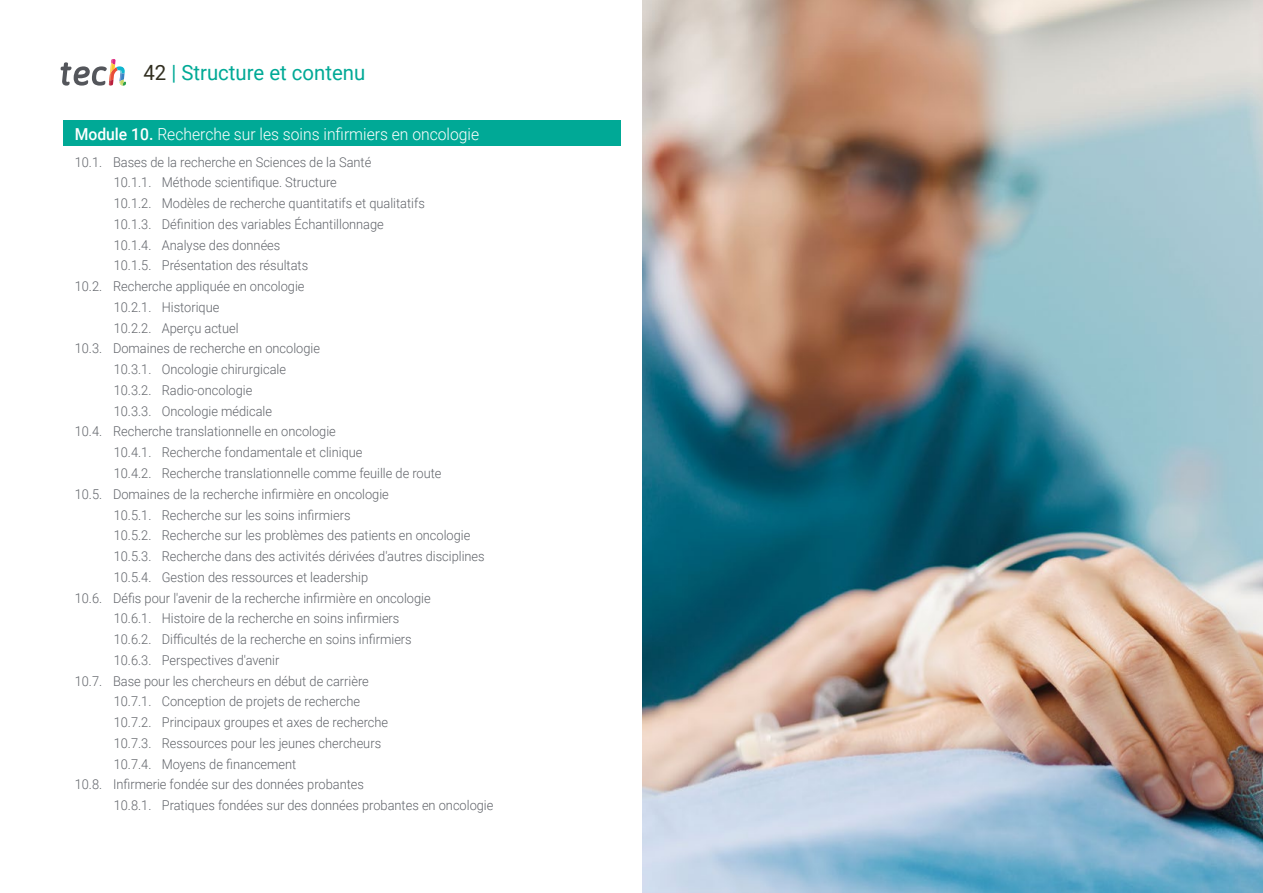
<style>
.page{position:relative;width:1263px;height:893px;background:#fff}
.page>*{position:absolute;margin:0;border:0;box-sizing:border-box;transform-origin:0 0}
.t1{font:21px "Roboto";color:#00a996}
.t2{font:300 16.5px "Roboto";color:#fff;scale:.95 1}
.t3{font:300 13.5px "Roboto";color:#61646a;scale:.95 1}
.s1{color:#312e20}
.s2{font-weight:500}
</style>
<div class="page">
<svg style="left:61px;top:59px;width:65px;height:27px"></svg>
<div style="left:64px;top:121px;width:557px;height:25px;background:#00a996"></div>
<img style="left:642px;top:0;width:621px;height:893px">
<h1 class="t1" style="left:144px;top:57px;width:223px"><span class="s1">42</span> | Structure et contenu</h1>
<p class="t2" style="left:75px;top:122px;width:427px"><span class="s2">Module 10.</span> Recherche sur les soins infirmiers en oncologie</p>
<p class="t3" style="left:75px;top:152px;width:314px">10.1. Bases de la recherche en Sciences de la Santé</p>
<p class="t3" style="left:114px;top:173px;width:236px">10.1.1. Méthode scientifique. Structure</p>
<p class="t3" style="left:114px;top:194px;width:329px">10.1.2. Modèles de recherche quantitatifs et qualitatifs</p>
<p class="t3" style="left:114px;top:215px;width:286px">10.1.3. Définition des variables Échantillonnage</p>
<p class="t3" style="left:114px;top:235px;width:177px">10.1.4. Analyse des données</p>
<p class="t3" style="left:114px;top:256px;width:206px">10.1.5. Présentation des résultats</p>
<p class="t3" style="left:75px;top:277px;width:243px">10.2. Recherche appliquée en oncologie</p>
<p class="t3" style="left:114px;top:298px;width:113px">10.2.1. Historique</p>
<p class="t3" style="left:114px;top:318px;width:133px">10.2.2. Aperçu actuel</p>
<p class="t3" style="left:75px;top:339px;width:260px">10.3. Domaines de recherche en oncologie</p>
<p class="t3" style="left:114px;top:360px;width:183px">10.3.1. Oncologie chirurgicale</p>
<p class="t3" style="left:114px;top:381px;width:147px">10.3.2. Radio-oncologie</p>
<p class="t3" style="left:114px;top:401px;width:168px">10.3.3. Oncologie médicale</p>
<p class="t3" style="left:75px;top:422px;width:276px">10.4. Recherche translationnelle en oncologie</p>
<p class="t3" style="left:114px;top:443px;width:263px">10.4.1. Recherche fondamentale et clinique</p>
<p class="t3" style="left:114px;top:464px;width:347px">10.4.2. Recherche translationnelle comme feuille de route</p>
<p class="t3" style="left:75px;top:484px;width:332px">10.5. Domaines de la recherche infirmière en oncologie</p>
<p class="t3" style="left:114px;top:505px;width:251px">10.5.1. Recherche sur les soins infirmiers</p>
<p class="t3" style="left:114px;top:526px;width:377px">10.5.2. Recherche sur les problèmes des patients en oncologie</p>
<p class="t3" style="left:114px;top:547px;width:392px">10.5.3. Recherche dans des activités dérivées d'autres disciplines</p>
<p class="t3" style="left:114px;top:567px;width:269px">10.5.4. Gestion des ressources et leadership</p>
<p class="t3" style="left:75px;top:588px;width:376px">10.6. Défis pour l'avenir de la recherche infirmière en oncologie</p>
<p class="t3" style="left:114px;top:609px;width:302px">10.6.1. Histoire de la recherche en soins infirmiers</p>
<p class="t3" style="left:114px;top:630px;width:315px">10.6.2. Difficultés de la recherche en soins infirmiers</p>
<p class="t3" style="left:114px;top:650px;width:176px">10.6.3. Perspectives d'avenir</p>
<p class="t3" style="left:75px;top:671px;width:311px">10.7. Base pour les chercheurs en début de carrière</p>
<p class="t3" style="left:114px;top:692px;width:261px">10.7.1. Conception de projets de recherche</p>
<p class="t3" style="left:114px;top:713px;width:290px">10.7.2. Principaux groupes et axes de recherche</p>
<p class="t3" style="left:114px;top:733px;width:283px">10.7.3. Ressources pour les jeunes chercheurs</p>
<p class="t3" style="left:114px;top:754px;width:194px">10.7.4. Moyens de financement</p>
<p class="t3" style="left:75px;top:775px;width:306px">10.8. Infirmerie fondée sur des données probantes</p>
<p class="t3" style="left:114px;top:796px;width:401px">10.8.1. Pratiques fondées sur des données probantes en oncologie</p>
</div>
